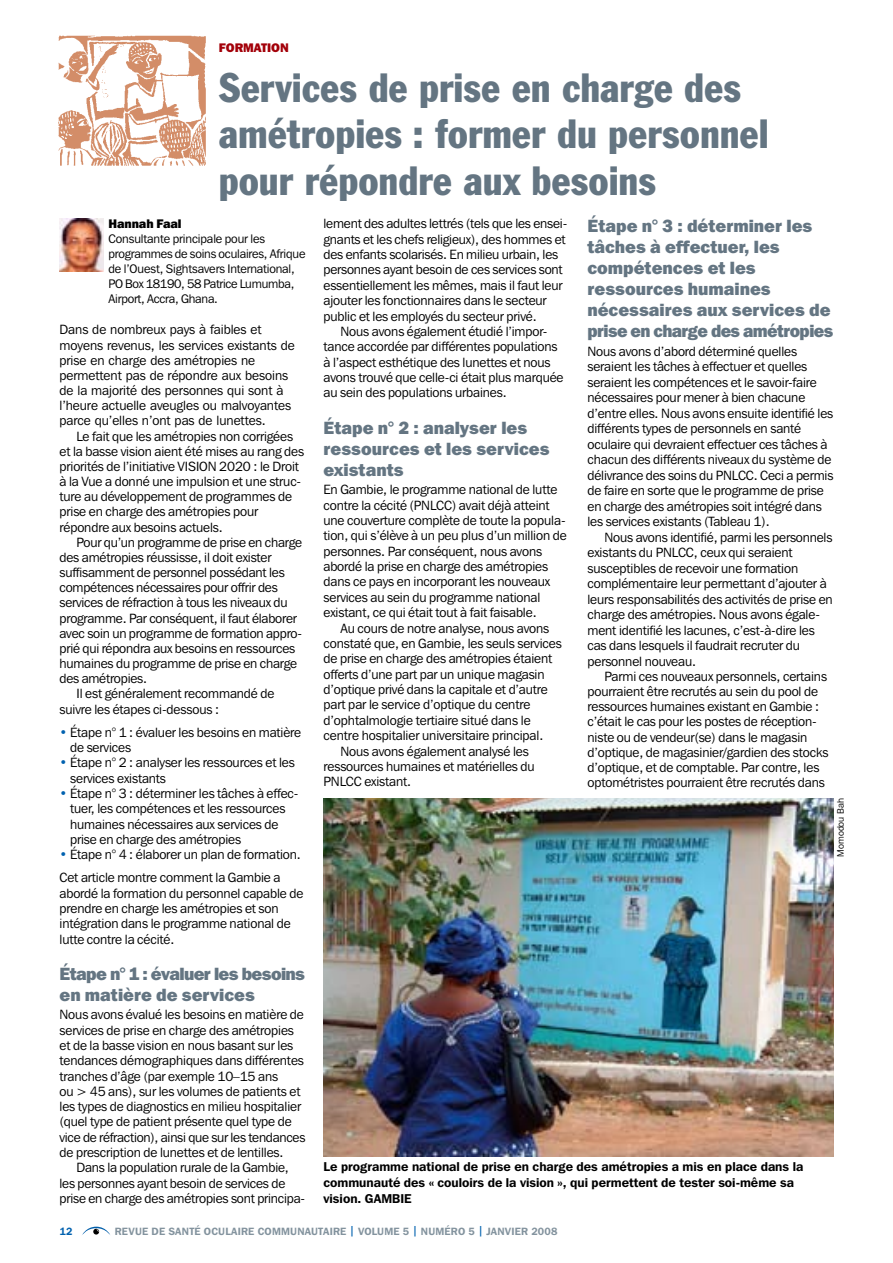
<style>
.page{position:relative;width:893px;height:1263px;background:#fff}
.page>*{position:absolute;margin:0;border:0;box-sizing:border-box;transform-origin:0 0}
.t1{font:condensed 40.5px/46.5px "Franklin Gothic BT";color:#647582}
.t2{font:800 17.7px/21px "Franklin Gothic IT Cby BT";color:#647582}
.t3{font:800 17.7px/21px "Franklin Gothic IT Cby BT";letter-spacing:-.04em;color:#647582}
.t4{font:13.35px/15.5px "Franklin Gothic IT Cby BT";letter-spacing:-.01em;color:#000}
.t5{font:600 12.75px/15.8px "Franklin Gothic IT Cby BT";color:#000}
.t6{font:12.3px/15px "Franklin Gothic IT Cby BT";letter-spacing:-.015em;color:#000}
.t7{font:800 12.3px "Franklin Gothic IT Cby BT";letter-spacing:-.005em;color:#000}
.t8{font:800 12.3px "Franklin Gothic IT Cby BT";letter-spacing:-.005em;color:#a30009}
.t9{font:600 10.5px "Franklin Gothic IT Cby BT";letter-spacing:.02em;color:#83939e}
.t10{font:600 10.5px "Franklin Gothic IT Cby BT";color:#0061af}
.t11{font:9.3px "Franklin Gothic IT Cby BT";color:#000}
.s1{font-weight:800;color:#0061af}
.s2{color:#0061af}
</style>
<div class="page">
<svg style="left:82px;top:1227px;width:28px;height:8px"></svg>
<img style="left:58px;top:35px;width:148px;height:131px">
<img style="left:60px;top:218px;width:44px;height:54px">
<img style="left:323px;top:799px;width:510px;height:358px">
<p class="t8" style="left:219px;top:40px;width:71px">FORMATION</p>
<h1 class="t1" style="left:219px;top:63px;width:551px">Services de prise en charge des amétropies : former du personnel pour répondre aux besoins</h1>
<p class="t7" style="left:108px;top:216px;width:74px">Hannah Faal</p>
<p class="t6" style="left:108px;top:231px;width:198px">Consultante principale pour les programmes de soins oculaires, Afrique de l’Ouest, Sightsavers International, PO Box 18190, 58 Patrice Lumumba, Airport, Accra, Ghana.</p>
<p class="t4" style="left:60px;top:322px;width:237px">Dans de nombreux pays à faibles et moyens revenus, les services existants de prise en charge des amétropies ne permettent pas de répondre aux besoins de la majorité des personnes qui sont à l’heure actuelle aveugles ou malvoyantes parce qu’elles n’ont pas de lunettes.</p>
<p class="t4" style="left:60px;top:428px;width:246px;text-indent:17px">Le fait que les amétropies non corrigées et la basse vision aient été mises au rang des priorités de l’initiative VISION 2020 : le Droit à la Vue a donné une impulsion et une struc&shy;ture au développement de programmes de prise en charge des amétropies pour répondre aux besoins actuels.</p>
<p class="t4" style="left:77px;top:534px;width:227px">Pour qu’un programme de prise en charge</p>
<p class="t4" style="left:60px;top:549px;width:214px">des amétropies réussisse, il doit exister</p>
<p class="t4" style="left:60px;top:564px;width:227px">suffisamment de personnel possédant les</p>
<p class="t4" style="left:60px;top:580px;width:220px">compétences nécessaires pour offrir des</p>
<p class="t4" style="left:60px;top:595px;width:230px">services de réfraction à tous les niveaux du</p>
<p class="t4" style="left:60px;top:610px;width:239px">programme. Par conséquent, il faut élaborer</p>
<p class="t4" style="left:60px;top:625px;width:244px">avec soin un programme de formation appro-</p>
<p class="t4" style="left:60px;top:640px;width:237px">prié qui répondra aux besoins en ressources</p>
<p class="t4" style="left:60px;top:655px;width:239px">humaines du programme de prise en charge</p>
<p class="t4" style="left:60px;top:671px;width:89px">des amétropies.</p>
<p class="t4" style="left:77px;top:686px;width:199px">Il est généralement recommandé de</p>
<p class="t4" style="left:60px;top:701px;width:161px">suivre les étapes ci-dessous :</p>
<p class="t4" style="left:70px;top:724px;width:233px;text-indent:-11px"><span class="s1">•</span> Étape n° 1 : évaluer les besoins en matière de services</p>
<p class="t4" style="left:70px;top:755px;width:226px;text-indent:-11px"><span class="s1">•</span> Étape n° 2 : analyser les ressources et les services existants</p>
<p class="t4" style="left:70px;top:785px;width:230px;text-indent:-11px"><span class="s1">•</span> Étape n° 3 : déterminer les tâches à effec&shy;tuer, les compétences et les ressources humaines nécessaires aux services de prise en charge des amétropies</p>
<p class="t4" style="left:60px;top:843px;width:243px;line-height:23.2px"><span class="s1">•</span> Étape n° 4 : élaborer un plan de formation.<br>Cet article montre comment la Gambie a</p>
<p class="t4" style="left:60px;top:885px;width:245px">abordé la formation du personnel capable de prendre en charge les amétropies et son intégration dans le programme national de lutte contre la cécité.</p>
<h2 class="t3" style="left:60px;top:963px;width:247px">Étape n° 1 : évaluer les besoins en matière de services</h2>
<p class="t4" style="left:60px;top:1007px;width:247px">Nous avons évalué les besoins en matière de services de prise en charge des amétropies et de la basse vision en nous basant sur les tendances démographiques dans différentes tranches d’âge (par exemple 10–15 ans<br>ou &gt; 45 ans), sur les volumes de patients et les types de diagnostics en milieu hospitalier (quel type de patient présente quel type de vice de réfraction), ainsi que sur les tendances de prescription de lunettes et de lentilles.</p>
<p class="t4" style="left:60px;top:1160px;width:247px;text-indent:17px">Dans la population rurale de la Gambie, les personnes ayant besoin de services de prise en charge des amétropies sont principa-</p>
<p class="t4" style="left:323px;top:216px;width:245px">lement des adultes lettrés (tels que les ensei&shy;gnants et les chefs religieux), des hommes et des enfants scolarisés. En milieu urbain, les personnes ayant besoin de ces services sont essentiellement les mêmes, mais il faut leur ajouter les fonctionnaires dans le secteur public et les employés du secteur privé.</p>
<p class="t4" style="left:323px;top:323px;width:242px;text-indent:17px">Nous avons également étudié l’impor&shy;tance accordée par différentes populations à l’aspect esthétique des lunettes et nous avons trouvé que celle-ci était plus marquée au sein des populations urbaines.</p>
<h2 class="t2" style="left:323px;top:417px;width:228px">Étape n° 2 : analyser les ressources et les services existants</h2>
<p class="t4" style="left:323px;top:481px;width:245px">En Gambie, le programme national de lutte contre la cécité (PNLCC) avait déjà atteint une couverture complète de toute la popula&shy;tion, qui s’élève à un peu plus d’un million de personnes. Par conséquent, nous avons abordé la prise en charge des amétropies dans ce pays en incorporant les nouveaux services au sein du programme national existant, ce qui était tout à fait faisable.</p>
<p class="t4" style="left:340px;top:620px;width:210px">Au cours de notre analyse, nous avons</p>
<p class="t4" style="left:323px;top:635px;width:240px">constaté que, en Gambie, les seuls services</p>
<p class="t4" style="left:323px;top:651px;width:230px">de prise en charge des amétropies étaient</p>
<p class="t4" style="left:323px;top:666px;width:223px">offerts d’une part par un unique magasin</p>
<p class="t4" style="left:323px;top:681px;width:226px">d’optique privé dans la capitale et d’autre</p>
<p class="t4" style="left:323px;top:697px;width:208px">part par le service d’optique du centre</p>
<p class="t4" style="left:323px;top:712px;width:209px">d’ophtalmologie tertiaire situé dans le</p>
<p class="t4" style="left:323px;top:728px;width:221px">centre hospitalier universitaire principal.</p>
<p class="t4" style="left:340px;top:743px;width:190px">Nous avons également analysé les</p>
<p class="t4" style="left:323px;top:758px;width:213px">ressources humaines et matérielles du</p>
<p class="t4" style="left:323px;top:774px;width:89px">PNLCC existant.</p>
<h2 class="t2" style="left:587px;top:215px;width:247px">Étape n° 3 : déterminer les tâches à effectuer, les compétences et les ressources humaines nécessaires aux services de prise en charge des amétropies</h2>
<p class="t4" style="left:587px;top:343px;width:247px">Nous avons d’abord déterminé quelles seraient les tâches à effectuer et quelles seraient les compétences et le savoir-faire nécessaires pour mener à bien chacune d’entre elles. Nous avons ensuite identifié les différents types de personnels en santé oculaire qui devraient effectuer ces tâches à chacun des différents niveaux du système de délivrance des soins du PNLCC. Ceci a permis de faire en sorte que le programme de prise en charge des amétropies soit intégré dans les services existants (Tableau 1).</p>
<p class="t4" style="left:587px;top:529px;width:247px;text-indent:17px">Nous avons identifié, parmi les personnels existants du PNLCC, ceux qui seraient susceptibles de recevoir une formation complémentaire leur permettant d’ajouter à leurs responsabilités des activités de prise en charge des amétropies. Nous avons égale&shy;ment identifié les lacunes, c’est-à-dire les cas dans lesquels il faudrait recruter du personnel nouveau.</p>
<p class="t4" style="left:587px;top:668px;width:242px;text-indent:17px">Parmi ces nouveaux personnels, certains pourraient être recrutés au sein du pool de ressources humaines existant en Gambie : c’était le cas pour les postes de réception&shy;niste ou de vendeur(se) dans le magasin d’optique, de magasinier/gardien des stocks d’optique, et de comptable. Par contre, les optométristes pourraient être recrutés dans</p>
<p class="t11" style="left:835px;top:857px;width:60px;rotate:-90deg">Momodou Bah</p>
<p class="t5" style="left:323px;top:1159px;width:481px">Le programme national de prise en charge des amétropies a mis en place dans la communauté des « couloirs de la vision », qui permettent de tester soi-même sa vision. GAM BIE</p>
<p class="t10" style="left:60px;top:1225px;width:15px">12</p>
<p class="t9" style="left:115px;top:1225px;width:384px">Revue de Santé Oculaire Communautaire <span class="s2">|</span> Volume 5 <span class="s2">|</span> Numéro 5 <span class="s2">|</span> JANVIE</p>
<p class="t9" style="left:521px;top:1225px;width:38px">R 2008</p>
</div>
